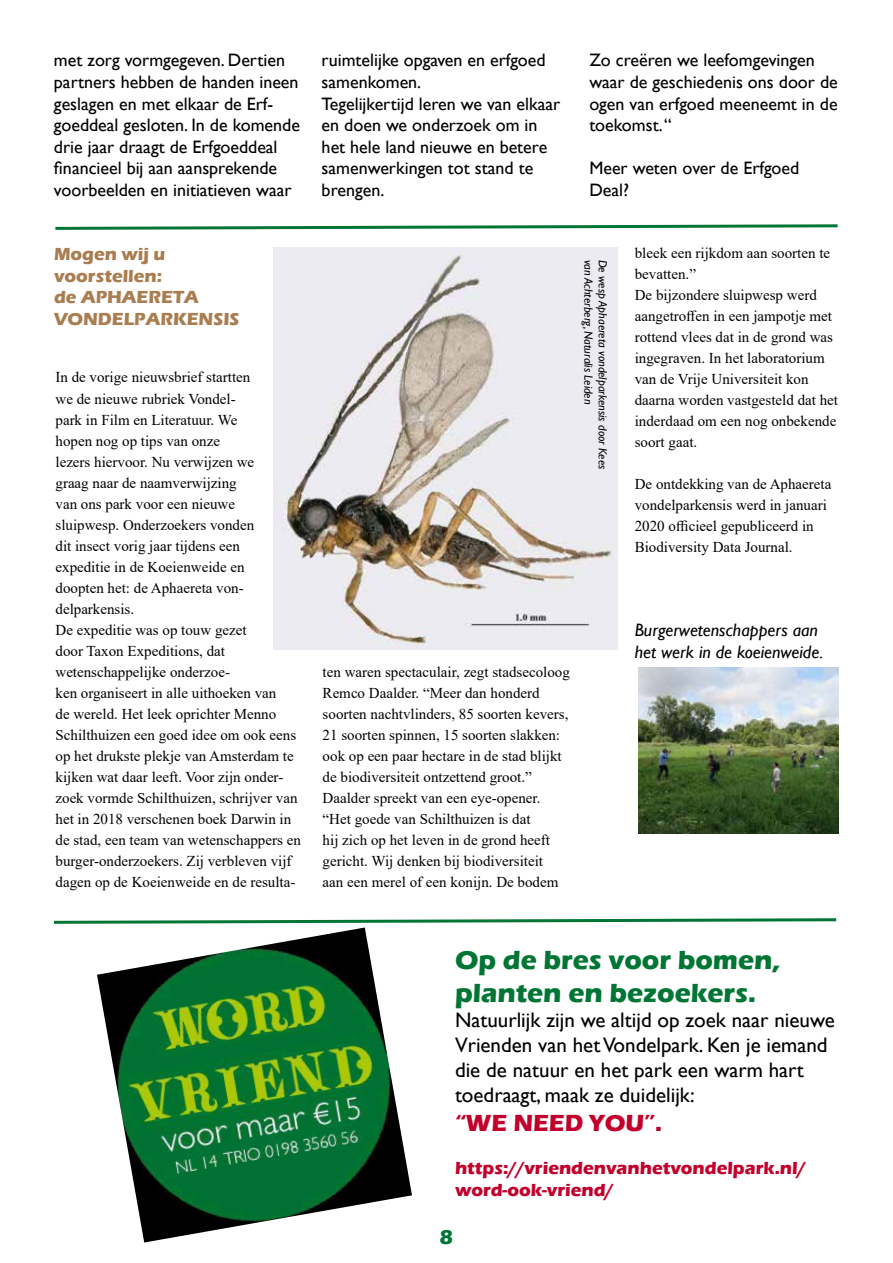
<style>
.page{position:relative;width:893px;height:1263px;background:#fff}
.page>*{position:absolute;margin:0;border:0;box-sizing:border-box;transform-origin:0 0}
.t1{font:700 27px/32.4px "Eras ITC";color:#017534}
.t2{font:700 24px "Eras ITC";color:#c2002b}
.t3{font:21px/25.2px "Gill Sans";color:#000}
.t4{font:700 21px "Eras ITC";color:#017534}
.t5{font:18px/21.6px "Gill Sans";color:#000}
.t6{font:700 18px/21.6px "Eras ITC";color:#c2002b}
.t7{font:700 18px/21.6px "Eras ITC";color:#a97d50}
.t8{font:italic 18px/21.6px "Gill Sans";color:#000}
.t9{font:15px/21px "Times New Roman";color:#000}
.t10{font:italic 12px "Gill Sans";color:#000}
</style>
<div class="page">
<svg style="left:55px;top:224px;width:783px;height:6px"></svg>
<svg style="left:54px;top:918px;width:783px;height:6px"></svg>
<img style="left:274px;top:247px;width:344px;height:403px">
<img style="left:638px;top:667px;width:201px;height:166px">
<img style="left:97px;top:927px;width:315px;height:315px">
<p class="t5" style="left:54px;top:50px;width:247px">met zorg vormgegeven. Dertien partners hebben de handen ineen geslagen en met elkaar de Erf&shy;goeddeal gesloten. In de komende drie jaar draagt de Erfgoeddeal financieel bij aan aansprekende voorbeelden en initiatieven waar</p>
<p class="t5" style="left:322px;top:50px;width:240px">ruimtelijke opgaven en erfgoed samenkomen.<br>Tegelijkertijd leren we van elkaar en doen we onderzoek om in het hele land nieuwe en betere samenwerkingen tot stand te brengen.</p>
<p class="t5" style="left:589px;top:50px;width:250px">Zo creëren we leefomgevingen waar de geschiedenis ons door de ogen van erfgoed meeneemt in de toekomst. “</p>
<p class="t5" style="left:589px;top:158px;width:211px">Meer weten over de Erfgoed<br>Deal?</p>
<p class="t7" style="left:54px;top:243px;width:113px">Mogen wij u</p>
<p class="t7" style="left:54px;top:265px;width:187px">voorstellen:<br>de APHAERETA<br>VONDELPARKENSIS</p>
<p class="t9" style="left:56px;top:366px;width:247px">In de vorige nieuwsbrief startten<br>we de nieuwe rubriek Vondel-<br>park in Film en Literatuur. We<br>hopen nog op tips van onze<br>lezers hiervoor. Nu verwijzen we<br>graag naar de naamverwijzing<br>van ons park voor een nieuwe sluipwesp. Onderzoekers vonden<br>dit insect vorig jaar tijdens een<br>expeditie in de Koeienweide en<br>doopten het: de Aphaereta von&shy;delparkensis.<br>De expeditie was op touw gezet<br>door Taxon Expeditions, dat wetenschappelijke onderzoe-<br>ken organiseert in alle uithoeken van<br>de wereld. Het leek oprichter Menno<br>Schilthuizen een goed idee om ook eens op het drukste plekje van Amsterdam te kijken wat daar leeft. Voor zijn onder&shy;zoek vormde Schilthuizen, schrijver van het in 2018 verschenen boek Darwin in de stad, een team van wetenschappers en burger-onderzoekers. Zij verbleven vijf dagen op de Koeienweide en de resulta-</p>
<p class="t10" style="left:596px;top:260px;width:146px;rotate:90deg">van Achterberg, Naturalis Leiden</p>
<p class="t10" style="left:610px;top:260px;width:211px;rotate:90deg">De wesp Aphaereta vondelparkensis door Kees</p>
<p class="t9" style="left:323px;top:661px;width:249px">ten waren spectaculair, zegt stadsecoloog Remco Daalder. “Meer dan honderd soorten nachtvlinders, 85 soorten kevers, 21 soorten spinnen, 15 soorten slakken: ook op een paar hectare in de stad blijkt de biodiversiteit ontzettend groot.” Daalder spreekt van een eye-opener. “Het goede van Schilthuizen is dat<br>hij zich op het leven in de grond heeft gericht. Wij denken bij biodiversiteit<br>aan een merel of een konijn. De bodem</p>
<p class="t9" style="left:635px;top:242px;width:205px">bleek een rijkdom aan soorten te bevatten.”<br>De bijzondere sluipwesp werd aangetroffen in een jampotje met rottend vlees dat in de grond was ingegraven. In het laboratorium van de Vrije Universiteit kon daarna worden vastgesteld dat het inderdaad om een nog onbekende soort gaat.</p>
<p class="t9" style="left:635px;top:473px;width:198px">De ontdekking van de Aphaereta vondelparkensis werd in januari<br>2020 officieel gepubliceerd in<br>Biodiversity Data Journal.</p>
<p class="t8" style="left:635px;top:620px;width:190px">Burgerwetenschappers aan het werk in de koeienweide.</p>
<h1 class="t1" style="left:455px;top:944px;width:327px">Op de bres voor bomen, planten en bezoekers.</h1>
<h3 class="t3" style="left:455px;top:1007px;width:381px">Natuurlijk zijn we altijd op zoek naar nieuwe Vrienden van het Vondelpark. Ken je iemand die de natuur en het park een warm hart toedraagt, maak ze duidelijk:</h3>
<h2 class="t2" style="left:455px;top:1109px;width:209px">“WE NEED YOU”.</h2>
<p class="t6" style="left:455px;top:1158px;width:352px">https://vriendenvanhetvondelpark.nl/ word-ook-vriend/</p>
<h3 class="t4" style="left:440px;top:1224px;width:15px">8</h3>
</div>
